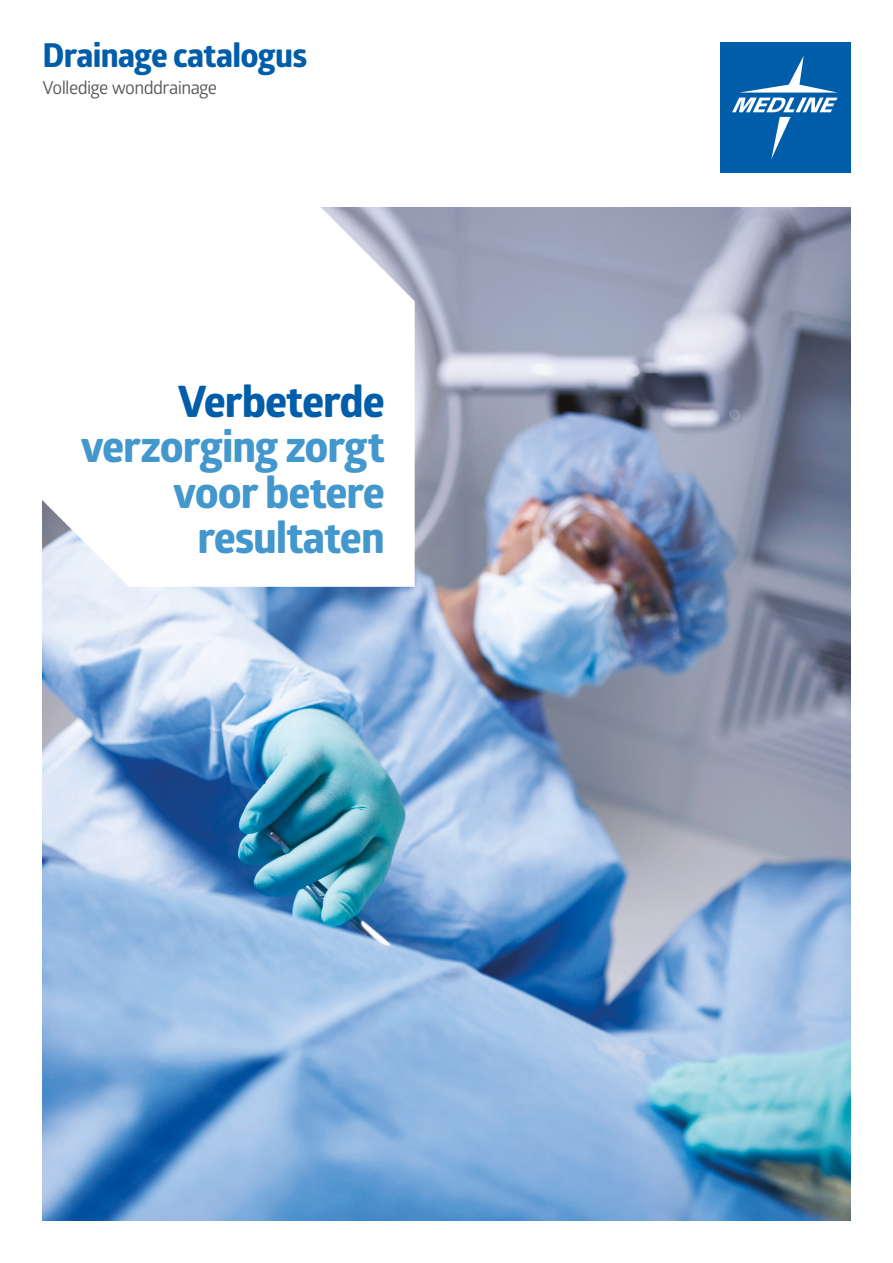
<style>
.page{position:relative;width:893px;height:1263px;background:#fff}
.page>*{position:absolute;margin:0;border:0;box-sizing:border-box;transform-origin:0 0}
.t1{font:700 43.5px/45.3px "Globerx";letter-spacing:-.025em;color:#4297cc;text-align:right}
.t2{font:700 43.5px "Globerx";letter-spacing:-.025em;color:#005da9}
.t3{font:700 33px "Globerx";letter-spacing:-.025em;color:#005da9}
.t4{font:18px "Glober";letter-spacing:-.035em;color:#575756}
</style>
<div class="page">
<img style="left:43px;top:208px;width:807px;height:1012px">
<div style="left:720px;top:42px;width:130px;height:131px;background:#005da9"></div>
<svg style="left:732px;top:56px;width:106px;height:103px"></svg>
<svg style="left:42px;top:207px;width:373px;height:380px"></svg>
<p class="t3" style="left:43px;top:32px;width:266px">Drainage catalogus</p>
<p class="t4" style="left:43px;top:75px;width:176px">Volledige wonddrainage</p>
<p class="t2" style="left:178px;top:370px;width:209px">Verbeterde</p>
<p class="t1" style="left:81px;top:424px;width:306px">verzorging zorgt voor betere resultaten</p>
</div>
